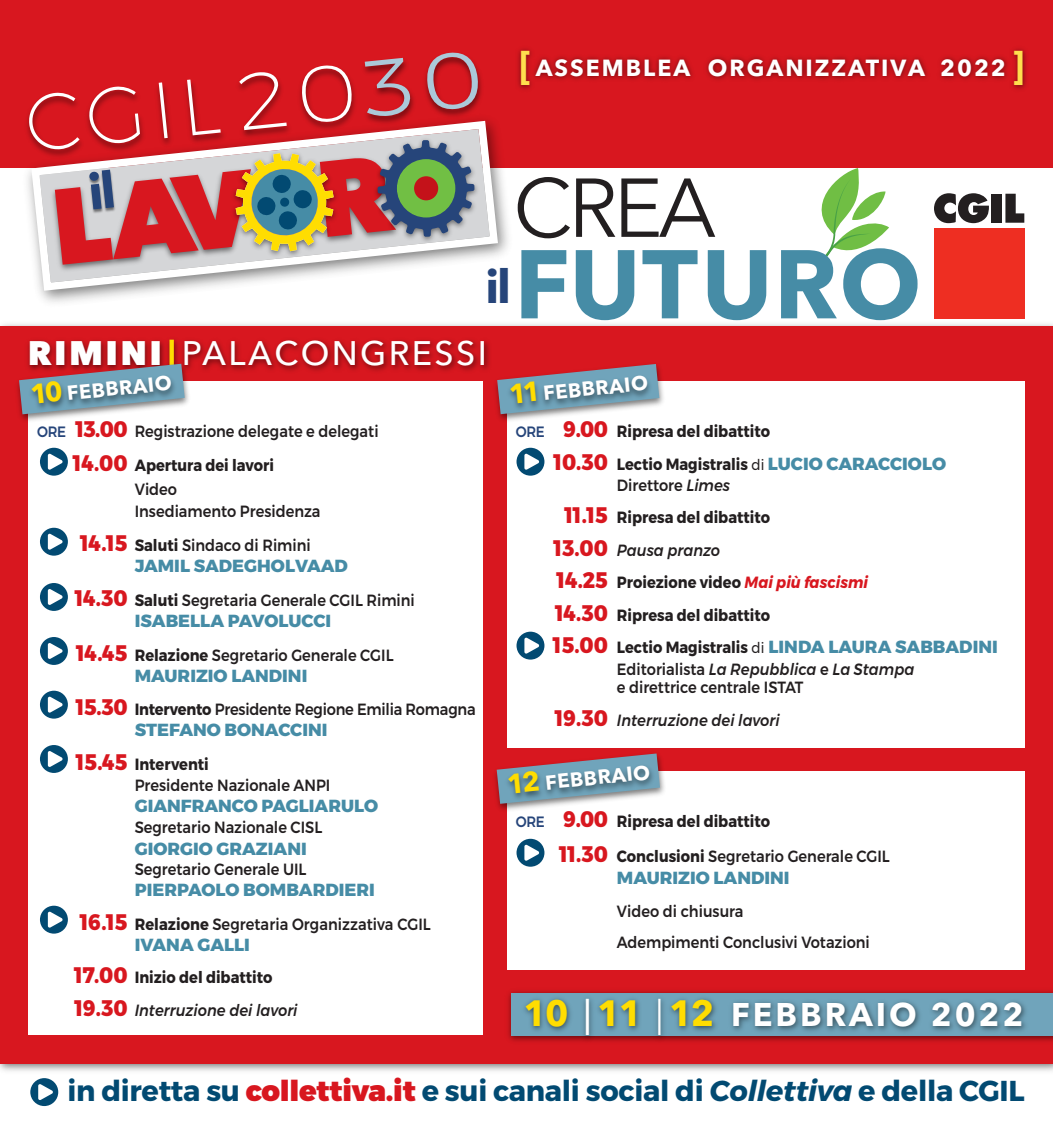
<style>
.page{position:relative;width:1053px;height:1134px;background:#fff}
.page>*{position:absolute;margin:0;border:0;box-sizing:border-box;transform-origin:0 0}
.t1{font:800 106.38px "Avenir Next";color:#d8171f}
.t2{font:700 96.38px "Avenir Next";letter-spacing:.015em;color:#468ca6}
.t3{font:82.5px "Avenir Next";color:#231f20}
.t4{font:200 79.75px "Montserrat";color:#fff}
.t5{font:500 33.75px "Avenir Next";letter-spacing:.07em;color:#fff}
.t6{font:700 32.5px "Avenir Next";letter-spacing:.09em;color:#fff}
.t7{font:700 28.75px "Montserrat";letter-spacing:-.01em;color:#024a72}
.t8{font:700 23.12px "Avenir Next";letter-spacing:.085em;color:#fff}
.t9{font:700 20px "Avenir Next";color:#fff}
.t10{font:800 17.5px "Montserrat";color:#468ca6}
.t11{font:500 16.25px/18.8px "Montserrat";color:#231f20;scale:.9 1}
.t12{font:700 16.25px/32.5px "Montserrat";color:#231f20;scale:.9 1}
.t13{font:italic 500 16.25px/32.5px "Montserrat";color:#231f20;scale:.9 1}
.s1{font-weight:300;color:#abc9d9}
.s2{font-size:38.5px;color:#ffdf4e}
.s3{font-weight:800}
.s4{font-weight:700;color:#ffdd01}
.s5{font-size:27.5px;color:#ffdd01}
.s6{font-size:15px;color:#26457a}
.s7{font-weight:800;font-size:22.5px;color:#d8171f}
.s8{font-weight:700}
.s9{font-weight:800;font-style:normal;font-size:22.5px;color:#d8171f}
.s10{font-weight:700;font-style:normal}
.s11{font-weight:500;font-size:15px;color:#26457a}
.s12{font-weight:400;font-size:15px}
.s13{font-weight:800;font-size:17.5px;color:#468ca6}
.s14{font-style:italic}
.s15{font-style:italic;color:#d8171f}
.s16{font-size:22.5px;color:#d8171f}
.s17{font-weight:700;font-size:16.25px;color:#231f20}
.s18{font-weight:400;font-size:15px;color:#231f20}
.s19{font-weight:500}
.s20{font-size:36.25px;color:#ffdd01}
.s21{font-weight:500;font-size:36.25px}
.s22{font-weight:400;font-size:36.25px}
.s23{font-weight:900;color:#d8171f}
</style>
<div class="page">
<div style="left:0;top:0;width:1052px;height:168px;background:#d8171f"></div>
<div style="left:0;top:326px;width:1052px;height:737px;background:#d8171f"></div>
<img style="left:502px;top:991px;width:550px;height:80px">
<div style="left:507px;top:381px;width:517px;height:366px;background:#fff"></div>
<div style="left:507px;top:771px;width:517px;height:198px;background:#fff"></div>
<img style="left:496px;top:364px;width:168px;height:57px">
<img style="left:494px;top:747px;width:191px;height:63px">
<svg style="left:818px;top:168px;width:71px;height:100px"></svg>
<img style="left:243px;top:54px;width:214px;height:26px">
<img style="left:18px;top:80px;width:517px;height:246px">
<img style="left:211px;top:133px;width:145px;height:142px">
<svg style="left:236px;top:153px;width:97px;height:98px;background:#99a871"></svg>
<img style="left:67px;top:144px;width:111px;height:122px">
<img style="left:355px;top:117px;width:145px;height:142px">
<svg style="left:377px;top:140px;width:97px;height:97px;background:#6d7e99"></svg>
<div style="left:397px;top:159px;width:58px;height:59px;background:#71bf44;border-radius:50%"></div>
<div style="left:414px;top:176px;width:24px;height:24px;background:#c4121a;border-radius:50%"></div>
<img style="left:457px;top:48px;width:570px;height:67px">
<svg style="left:934px;top:193px;width:54px;height:30px"></svg>
<div style="left:991px;top:194px;width:10px;height:29px;background:#231f20"></div>
<svg style="left:1005px;top:194px;width:19px;height:29px"></svg>
<div style="left:933px;top:228px;width:91px;height:90px;background:#ee2e22"></div>
<svg style="left:516px;top:839px;width:28px;height:28px"></svg>
<svg style="left:516px;top:632px;width:28px;height:28px"></svg>
<svg style="left:516px;top:448px;width:28px;height:28px"></svg>
<svg style="left:30px;top:1078px;width:28px;height:28px"></svg>
<div style="left:28px;top:381px;width:455px;height:653px;background:#fff"></div>
<img style="left:2px;top:325px;width:516px;height:72px">
<img style="left:2px;top:344px;width:207px;height:77px">
<svg style="left:40px;top:448px;width:28px;height:28px"></svg>
<svg style="left:40px;top:528px;width:28px;height:28px"></svg>
<svg style="left:40px;top:583px;width:28px;height:28px"></svg>
<svg style="left:40px;top:637px;width:28px;height:28px"></svg>
<svg style="left:40px;top:691px;width:28px;height:28px"></svg>
<svg style="left:40px;top:745px;width:28px;height:28px"></svg>
<svg style="left:40px;top:906px;width:28px;height:28px"></svg>
<svg style="left:89px;top:170px;width:25px;height:39px"></svg>
<h3 class="t4" style="left:19px;top:66px;width:461px;rotate:-6deg">CGIL 20<span class="s1">30</span></h3>
<h1 class="t1" style="left:45px;top:163px;width:344px;rotate:-6deg">LAV R</h1>
<h3 class="t8" style="left:519px;top:53px;width:507px"><span class="s2">[</span>ASSEMBLEA ORGANIZZATIVA 2022 <span class="s2">]</span></h3>
<h3 class="t3" style="left:513px;top:159px;width:204px">CREA</h3>
<h2 class="t2" style="left:485px;top:226px;width:437px"><sup>il</sup>FUTURO</h2>
<h3 class="t5" style="left:28px;top:333px;width:460px"><span class="s3">RIMINI</span><span class="s4">|</span>PALACONGRESSI</h3>
<p class="t9" style="left:29px;top:385px;width:143px;rotate:-6deg"><span class="s5">10</span> FEBBRAIO</p>
<p class="t11" style="left:73px;top:414px;width:341px;line-height:33.8px;text-indent:-36px"><span class="s6">ORE</span> <span class="s7">13.00</span> Registrazione delegate e delegati<br><span class="s7">14.00</span> <span class="s8">Apertura dei lavori</span></p>
<p class="t11" style="left:135px;top:477px;width:208px;line-height:22.5px">Video<br>Insediamento Presidenza</p>
<p class="t11" style="left:81px;top:536px;width:257px"><span class="s7">14.15</span> <span class="s8">Saluti</span> Sindaco di Rimini</p>
<p class="t10" style="left:135px;top:552px;width:215px">JAMIL SADEGHOLVAAD</p>
<p class="t11" style="left:75px;top:591px;width:379px"><span class="s7">14.30</span> <span class="s8">Saluti</span> Segretaria Generale CGIL Rimini</p>
<p class="t10" style="left:135px;top:607px;width:198px">ISABELLA PAVOLUCCI</p>
<p class="t11" style="left:77px;top:646px;width:354px"><span class="s7">14.45</span> <span class="s8">Relazione</span> Segretario Generale CGIL</p>
<p class="t10" style="left:135px;top:662px;width:174px">MAURIZIO LANDINI</p>
<p class="t11" style="left:76px;top:699px;width:445px"><span class="s7">15.30</span> <span class="s8">Intervento</span> Presidente Regione Emilia Romagna</p>
<p class="t10" style="left:135px;top:715px;width:194px">STEFANO BONACCINI</p>
<p class="t11" style="left:135px;top:753px;width:219px;line-height:21.2px;text-indent:-58px"><span class="s7">15.45</span> <span class="s8">Interventi<br></span>Presidente Nazionale ANPI</p>
<p class="t10" style="left:135px;top:792px;width:245px">GIANFRANCO PAGLIARULO</p>
<p class="t11" style="left:135px;top:818px;width:210px">Segretario Nazionale CISL</p>
<p class="t10" style="left:135px;top:834px;width:173px">GIORGIO GRAZIANI</p>
<p class="t11" style="left:135px;top:859px;width:192px">Segretario Generale UIL</p>
<p class="t10" style="left:135px;top:875px;width:241px">PIERPAOLO BOMBARDIERI</p>
<p class="t11" style="left:80px;top:914px;width:391px"><span class="s7">16.15</span> <span class="s8">Relazione</span> Segretaria Organizzativa CGIL</p>
<p class="t10" style="left:135px;top:930px;width:117px">IVANA GALLI</p>
<p class="t13" style="left:74px;top:961px;width:249px"><span class="s9">17.00</span> <span class="s10">Inizio del dibattito<br></span><span class="s9">19.30</span> Interruzione dei lavori</p>
<p class="t9" style="left:508px;top:385px;width:141px;rotate:-6deg"><span class="s5">11</span>FEBBRAIO</p>
<p class="t12" style="left:553px;top:415px;width:437px;text-indent:-38px"><span class="s11">ORE</span> <span class="s7">9.00</span> Ripresa del dibattito<br><span class="s7">10.30</span> Lectio Magistralis <span class="s12">di</span> <span class="s13">LUCIO CARACCIOLO</span></p>
<p class="t11" style="left:617px;top:476px;width:127px">Direttore <span class="s14">Limes</span></p>
<p class="t12" style="left:565px;top:501px;width:229px"><span class="s7">11.15</span> Ripresa del dibattito</p>
<p class="t13" style="left:553px;top:534px;width:186px"><span class="s9">13.00</span> Pausa pranzo</p>
<p class="t12" style="left:557px;top:566px;width:347px"><span class="s7">14.25</span> Proiezione video <span class="s15">Mai più fascismi</span></p>
<p class="t12" style="left:555px;top:599px;width:240px"><span class="s7">14.30</span> Ripresa del dibattito</p>
<p class="t10" style="left:553px;top:633px;width:446px"><span class="s16">15.00</span> <span class="s17">Lectio Magistralis</span> <span class="s18">di</span> LINDA LAURA SABBADINI</p>
<p class="t11" style="left:617px;top:659px;width:332px">Editorialista <span class="s14">La Repubblica</span> e <span class="s14">La Stampa </span>e direttrice centrale ISTAT</p>
<p class="t13" style="left:555px;top:704px;width:251px"><span class="s9">19.30</span> Interruzione dei lavori</p>
<p class="t9" style="left:506px;top:775px;width:145px;rotate:-6deg"><span class="s5">12</span> FEBBRAIO</p>
<p class="t12" style="left:559px;top:803px;width:368px;line-height:35px;text-indent:-44px"><span class="s11">ORE</span> <span class="s7">9.00</span> Ripresa del dibattito<br><span class="s7">11.30</span> Conclusioni <span class="s19">Segretario Generale CGIL</span></p>
<p class="t10" style="left:617px;top:864px;width:174px">MAURIZIO LANDINI</p>
<p class="t11" style="left:617px;top:895px;width:282px;line-height:31.2px">Video di chiusura<br>Adempimenti Conclusivi Votazioni</p>
<h3 class="t6" style="left:523px;top:994px;width:501px"><span class="s20">10</span> <span class="s21">|</span><span class="s20">11</span> <span class="s22">|</span><span class="s20">12</span> FEBBRAIO 2022</h3>
<h3 class="t7" style="left:67px;top:1067px;width:958px">in diretta su <span class="s23">collettiva.it</span> e sui canali social di <span class="s14">Collettiva</span> e della CGIL</h3>
</div>
